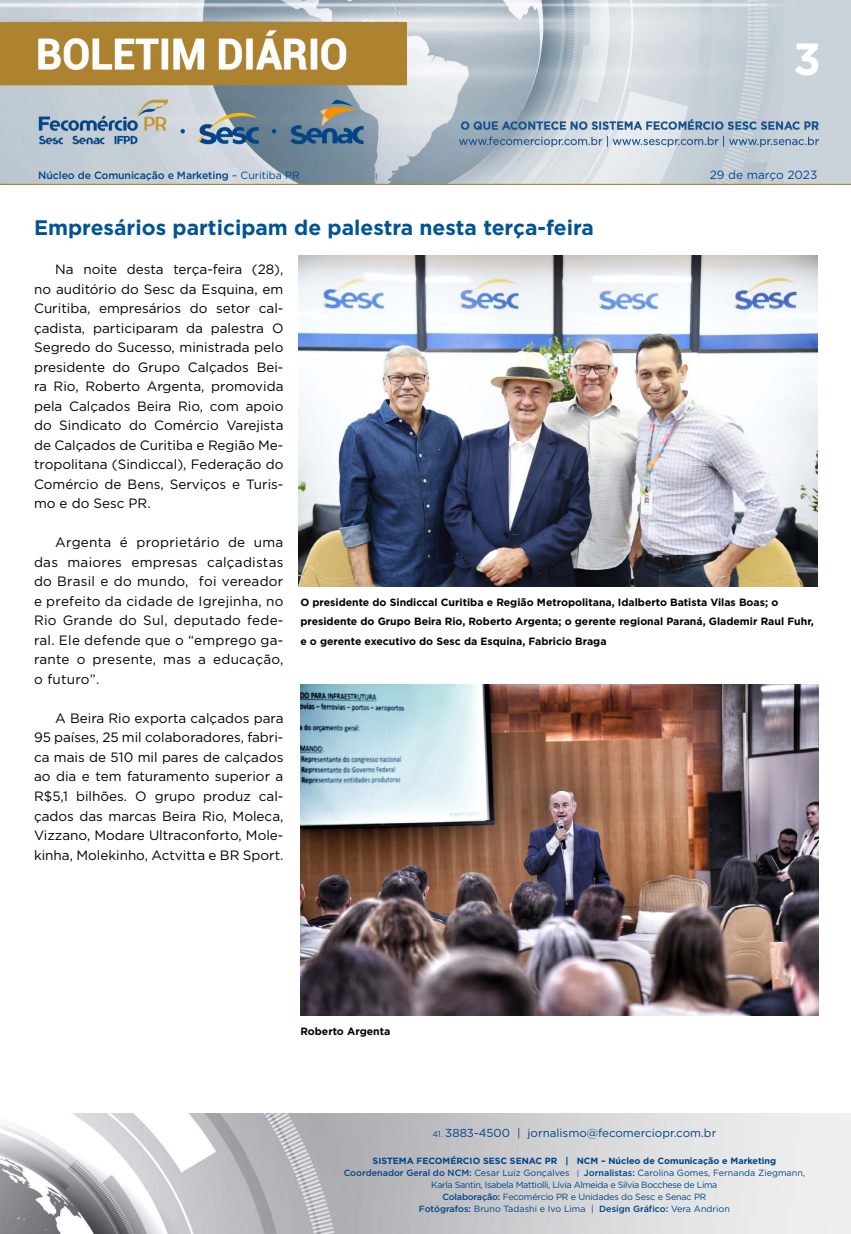
<style>
.page{position:relative;width:851px;height:1234px;background:#fff}
.page>*{position:absolute;margin:0;border:0;box-sizing:border-box;transform-origin:0 0}
.t1{font:700 45px "Gotham";color:#fff}
.t2{font:700 21px "Gotham";color:#005493}
.t3{font:13.5px/19.5px "Gotham";color:#000;text-align:justify}
.t4{font:11.85px "Gotham";color:#004a93}
.t5{font:11.55px "Gotham";color:#004587}
.t6{font:700 10.5px/19.5px "Gotham";color:#000}
.t7{font:500 10.5px "Gotham";letter-spacing:-.01em;color:#004587}
.t8{font:9px/12px "Gotham";letter-spacing:-.02em;color:#004587;text-align:center}
.s1{font-weight:400}
.s2{font-size:8.25px}
.s3{font-weight:700}
.s4{font-weight:500}
.s5{font-size:7.65px}
</style>
<div class="page">
<img style="left:0;top:0;width:850px;height:184px">
<img style="left:0;top:1113px;width:850px;height:120px">
<img style="left:299px;top:255px;width:518px;height:331px">
<img style="left:300px;top:684px;width:518px;height:330px">
<h1 class="t1" style="left:793px;top:29px;width:29px">3</h1>
<p class="t7" style="left:38px;top:168px;width:263px">Núcleo de Comunicação e Marketing <span class="s1">– Curitiba PR</span></p>
<p class="t4" style="left:709px;top:167px;width:109px">29 de março 2023</p>
<h2 class="t2" style="left:34px;top:214px;width:561px">Empresários participam de palestra nesta terça-feira</h2>
<p class="t3" style="left:34px;top:259px;width:251px;text-indent:21px">Na noite desta terça-feira (28), no auditório do Sesc da Esquina, em Curitiba, empresários do setor cal&shy;çadista, participaram da palestra O Segredo do Sucesso, ministrada pelo presidente do Grupo Calçados Bei&shy;ra Rio, Roberto Argenta, promovida pela Calçados Beira Rio, com apoio do Sindicato do Comércio Varejista de Calçados de Curitiba e Região Me&shy;tropolitana (Sindiccal), Federação do Comércio de Bens, Serviços e Turis&shy;mo e do Sesc PR.</p>
<p class="t3" style="left:34px;top:532px;width:251px;text-indent:21px">Argenta é proprietário de uma das maiores empresas calçadistas do Brasil e do mundo, foi vereador e prefeito da cidade de Igrejinha, no Rio Grande do Sul, deputado fede&shy;ral. Ele defende que o “emprego ga&shy;rante o presente, mas a educação, o futuro”.</p>
<p class="t3" style="left:34px;top:708px;width:251px;text-indent:21px">A Beira Rio exporta calçados para 95 países, 25 mil colaboradores, fabri&shy;ca mais de 510 mil pares de calçados ao dia e tem faturamento superior a R$5,1 bilhões. O grupo produz cal&shy;çados das marcas Beira Rio, Moleca, Vizzano, Modare Ultraconforto, Mole&shy;kinha, Molekinho, Actvitta e BR Sport.</p>
<p class="t6" style="left:300px;top:592px;width:515px">O presidente do Sindiccal Curitiba e Região Metropolitana, Idalberto Batista Vilas Boas; o presidente do Grupo Beira Rio, Roberto Argenta; o gerente regional Paraná, Glademir Raul Fuhr, e o gerente executivo do Sesc da Esquina, Fabricio Braga</p>
<p class="t6" style="left:300px;top:1021px;width:91px">Roberto Argenta</p>
<p class="t5" style="left:432px;top:1125px;width:285px"><span class="s2">41.</span> 3883-4500 | jornalismo@fecomerciopr.com.br</p>
<p class="t8" style="left:343px;top:1154px;width:463px"><span class="s3">SISTEMA FECOMÉRCIO SESC SENAC PR | NCM – Núcleo de Comunicação e Marketing </span><span class="s4">Coordenador Geral do NCM:</span> Cesar Luiz Gonçalves <span class="s5">|</span> <span class="s4">Jornalistas:</span> Carolina Gomes, Fernanda Ziegmann, Karla Santin, Isabela Mattiolli, Lívia Almeida e Silvia Bocchese de Lima<br><span class="s4">Colaboração:</span> Fecomércio PR e Unidades do Sesc e Senac PR<br><span class="s4">Fotógrafos:</span> Bruno Tadashi e Ivo Lima | <span class="s4">Design Gráfico:</span> Vera Andrion</p>
</div>
